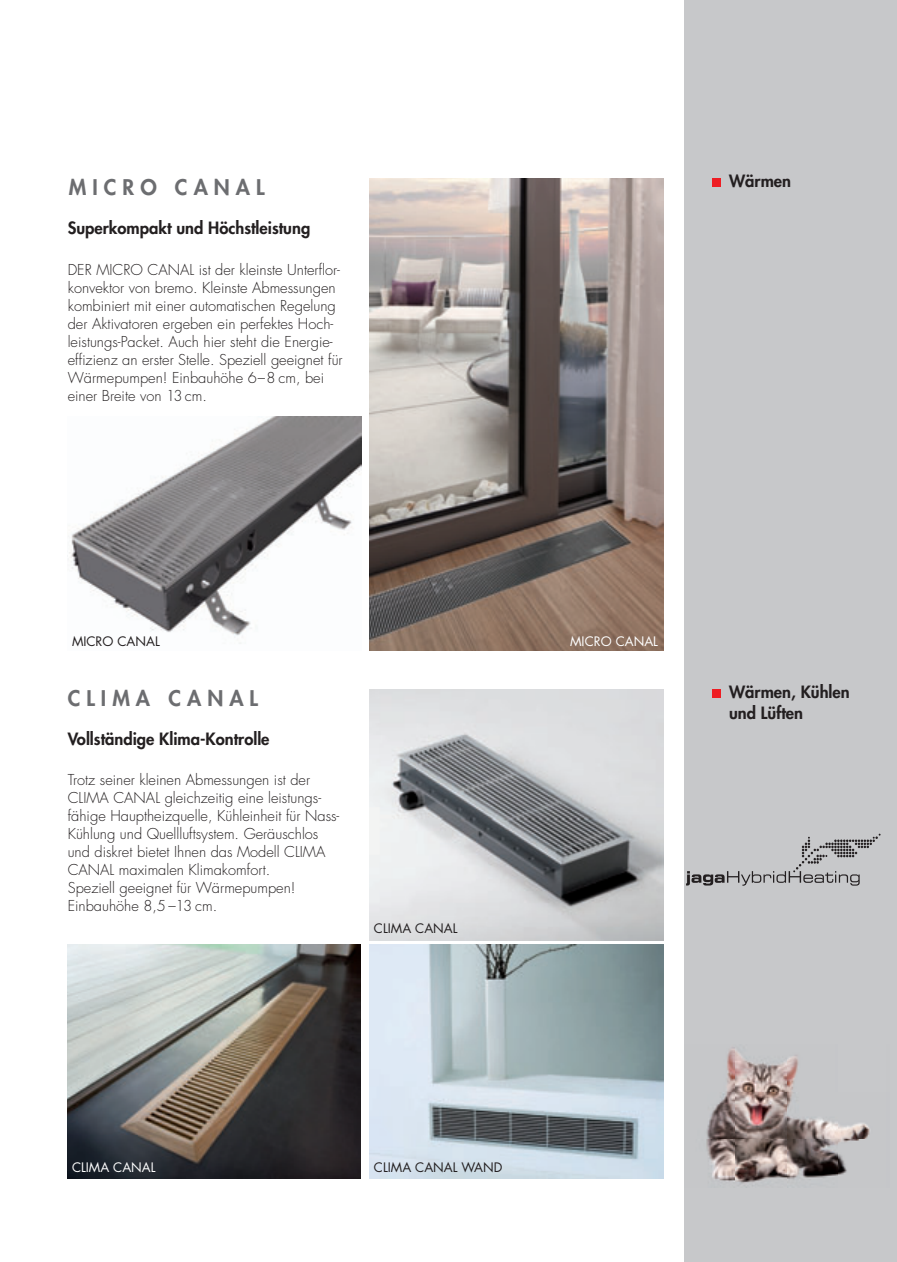
<style>
.page{position:relative;width:897px;height:1262px;background:#fff}
.page>*{position:absolute;margin:0;border:0;box-sizing:border-box;transform-origin:0 0}
.t1{font:800 21px "Futura";color:#6c6d70}
.t2{font:800 16.5px/21px "Futura";color:#231f20}
.t3{font:300 14.7px/18px "Futura";color:#231f20}
.t4{font:12.75px "Futura";color:#231f20}
.t5{font:12.75px "Futura";color:#fff}
</style>
<div class="page">
<img style="left:370px;top:179px;width:293px;height:472px">
<div style="left:684px;top:0;width:213px;height:1262px;background:#c7c8ca"></div>
<img style="left:69px;top:417px;width:292px;height:227px">
<img style="left:370px;top:689px;width:293px;height:251px">
<img style="left:68px;top:944px;width:292px;height:234px">
<img style="left:370px;top:944px;width:293px;height:234px">
<div style="left:712px;top:179px;width:8px;height:8px;background:#ee1d23"></div>
<div style="left:712px;top:689px;width:8px;height:8px;background:#ee1d23"></div>
<svg style="left:686px;top:833px;width:194px;height:52px"></svg>
<img style="left:706px;top:1047px;width:164px;height:137px">
<p class="t1" style="left:69px;top:174px;width:197px">M I C R O C A N A L</p>
<p class="t2" style="left:68px;top:217px;width:244px">Superkompakt und Höchstleistung</p>
<p class="t3" style="left:68px;top:261px;width:276px">DER MICRO CANAL ist der kleinste Unterflor&shy;konvektor von bremo. Kleinste Abmessungen kombiniert mit einer automatischen Regelung der Aktivatoren ergeben ein perfektes Hoch&shy;leistungs-Packet. Auch hier steht die Energie&shy;effizienz an erster Stelle. Speziell geeignet für Wärmepumpen! Einbauhöhe 6–8 cm, bei einer Breite von 13 cm.</p>
<p class="t2" style="left:729px;top:170px;width:64px">Wärmen</p>
<p class="t4" style="left:72px;top:633px;width:89px">MICRO CANAL</p>
<p class="t1" style="left:68px;top:684px;width:192px">C L I M A C A N A L</p>
<p class="t2" style="left:68px;top:728px;width:203px">Vollständige Klima-Kontrolle</p>
<p class="t3" style="left:68px;top:771px;width:273px">Trotz seiner kleinen Abmessungen ist der CLIMA CANAL gleichzeitig eine leistungs&shy;fähige Hauptheizquelle, Kühleinheit für Nass-Kühlung und Quellluftsystem. Geräuschlos und diskret bietet Ihnen das Modell CLIMA CANAL maximalen Klimakomfort.<br>Speziell geeignet für Wärmepumpen!<br>Einbauhöhe 8,5 –13 cm.</p>
<p class="t4" style="left:374px;top:920px;width:85px">CLIMA CANAL</p>
<p class="t5" style="left:570px;top:633px;width:89px">MICRO CANAL</p>
<p class="t2" style="left:729px;top:681px;width:122px">Wärmen, Kühlen und Lüften</p>
<p class="t5" style="left:72px;top:1158px;width:85px">CLIMA CANAL</p>
<p class="t4" style="left:374px;top:1158px;width:130px">CLIMA CANAL WAND</p>
</div>
